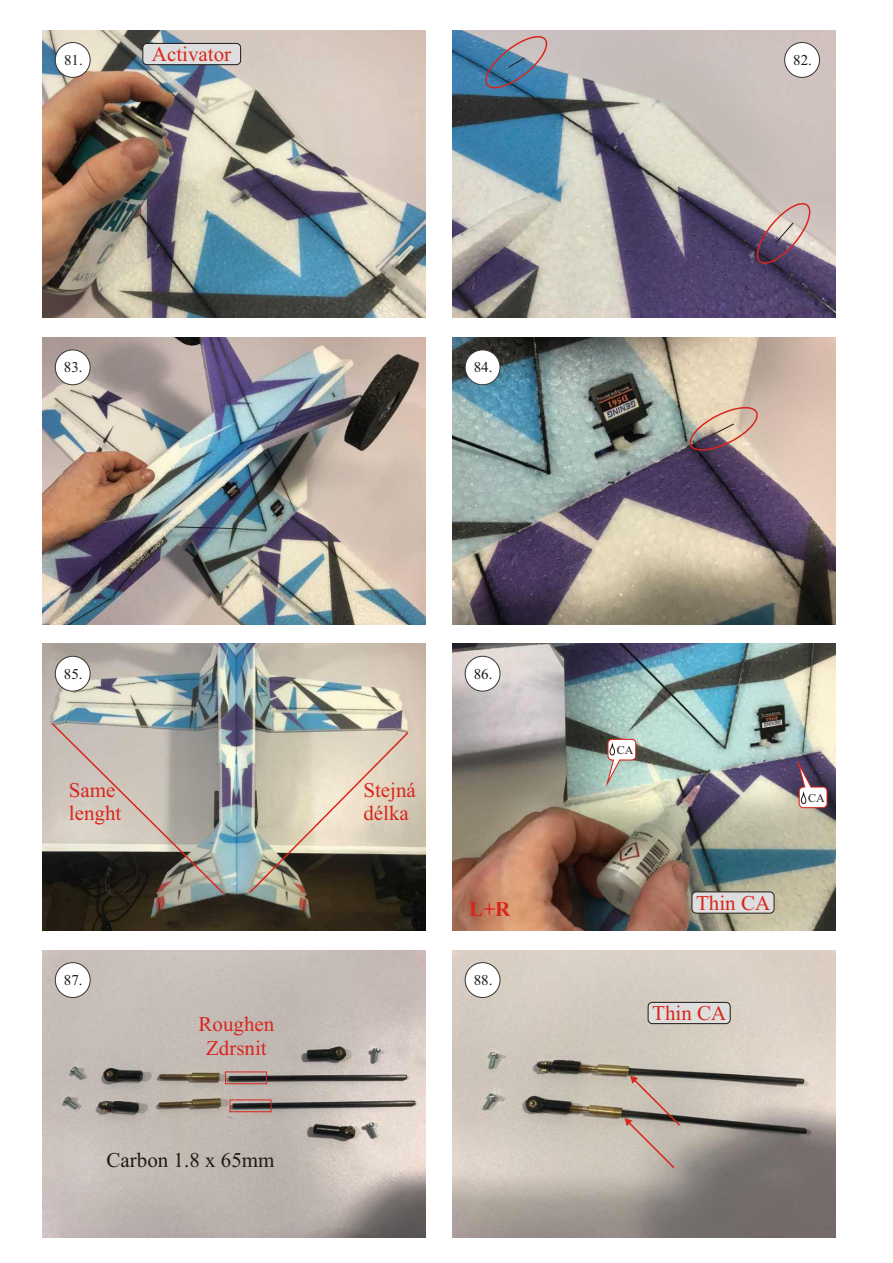
<style>
.page{position:relative;width:893px;height:1263px;background:#fff}
.page>*{position:absolute;margin:0;border:0;box-sizing:border-box;transform-origin:0 0}
.t1{font:21px/23.2px "Times New Roman";color:#d9261c}
.t2{font:21px "Times New Roman";color:#1f1a17}
.t3{font:700 21px "Times New Roman";color:#d9261c}
.t4{font:15px "Times New Roman";color:#1f1a17}
.t5{font:12px "Times New Roman";color:#1f1a17}
</style>
<div class="page">
<img style="left:453px;top:950px;width:382px;height:287px">
<img style="left:43px;top:950px;width:383px;height:287px">
<img style="left:453px;top:644px;width:382px;height:287px">
<div style="left:692px;top:892px;width:82px;height:21px;background:#dedede;border:1px solid #1f1a17;border-radius:4px"></div>
<svg style="left:795px;top:755px;width:33px;height:54px"></svg>
<svg style="left:604px;top:738px;width:33px;height:54px"></svg>
<img style="left:43px;top:644px;width:383px;height:287px">
<svg style="left:50px;top:721px;width:175px;height:174px;background:#9f9991"></svg>
<svg style="left:248px;top:730px;width:162px;height:164px;background:#b5ac9a"></svg>
<img style="left:453px;top:338px;width:382px;height:286px">
<img style="left:43px;top:338px;width:383px;height:286px">
<img style="left:43px;top:30px;width:383px;height:287px">
<div style="left:143px;top:43px;width:98px;height:22px;background:#dedede;border:1px solid #1f1a17;border-radius:4px"></div>
<img style="left:453px;top:30px;width:382px;height:287px">
<div style="left:55px;top:42px;width:36px;height:36px;background:#fff;border:1px solid #383330;border-radius:50%"></div>
<div style="left:784px;top:42px;width:36px;height:36px;background:#fff;border:1px solid #383330;border-radius:50%"></div>
<div style="left:55px;top:349px;width:36px;height:36px;background:#fff;border:1px solid #383330;border-radius:50%"></div>
<div style="left:465px;top:349px;width:35px;height:36px;background:#fff;border:1px solid #383330;border-radius:50%"></div>
<div style="left:55px;top:656px;width:36px;height:35px;background:#fff;border:1px solid #383330;border-radius:50%"></div>
<div style="left:465px;top:656px;width:35px;height:35px;background:#fff;border:1px solid #383330;border-radius:50%"></div>
<div style="left:55px;top:962px;width:36px;height:36px;background:#fff;border:1px solid #383330;border-radius:50%"></div>
<div style="left:465px;top:962px;width:35px;height:36px;background:#fff;border:1px solid #383330;border-radius:50%"></div>
<svg style="left:480px;top:33px;width:72px;height:58px;background:#768fa8"></svg>
<svg style="left:752px;top:200px;width:63px;height:67px;background:#a48f98"></svg>
<svg style="left:685px;top:405px;width:77px;height:48px;background:#bea496"></svg>
<div style="left:648px;top:1002px;width:82px;height:22px;background:#dedede;border:1px solid #1f1a17;border-radius:4px"></div>
<svg style="left:624px;top:1076px;width:56px;height:92px;background:#baaba0"></svg>
<div style="left:225px;top:1072px;width:42px;height:12px;border:1px solid #d9261c"></div>
<div style="left:230px;top:1100px;width:41px;height:12px;border:1px solid #d9261c"></div>
<p class="t4" style="left:64px;top:55px;width:20px">81.</p>
<p class="t1" style="left:152px;top:45px;width:81px">Activator</p>
<p class="t4" style="left:793px;top:55px;width:20px">82.</p>
<p class="t4" style="left:64px;top:362px;width:20px">83.</p>
<p class="t4" style="left:474px;top:362px;width:20px">84.</p>
<p class="t4" style="left:64px;top:668px;width:20px">85.</p>
<p class="t4" style="left:474px;top:668px;width:20px">86.</p>
<p class="t1" style="left:69px;top:780px;width:54px">Same lenght</p>
<p class="t1" style="left:363px;top:780px;width:54px">Stejná délka</p>
<p class="t3" style="left:469px;top:902px;width:43px">L+R</p>
<p class="t4" style="left:64px;top:975px;width:20px">87.</p>
<p class="t4" style="left:474px;top:975px;width:20px">88.</p>
<p class="t1" style="left:199px;top:1015px;width:77px;text-align:center">Roughen<br>Zdrsnit</p>
<p class="t2" style="left:106px;top:1152px;width:170px">Carbon 1.8 x 65mm</p>
<p class="t5" style="left:617px;top:745px;width:18px">CA</p>
<p class="t1" style="left:696px;top:893px;width:76px">Thin CA</p>
<p class="t1" style="left:652px;top:1003px;width:76px">Thin CA</p>
<p class="t5" style="left:808px;top:794px;width:18px">CA</p>
</div>
